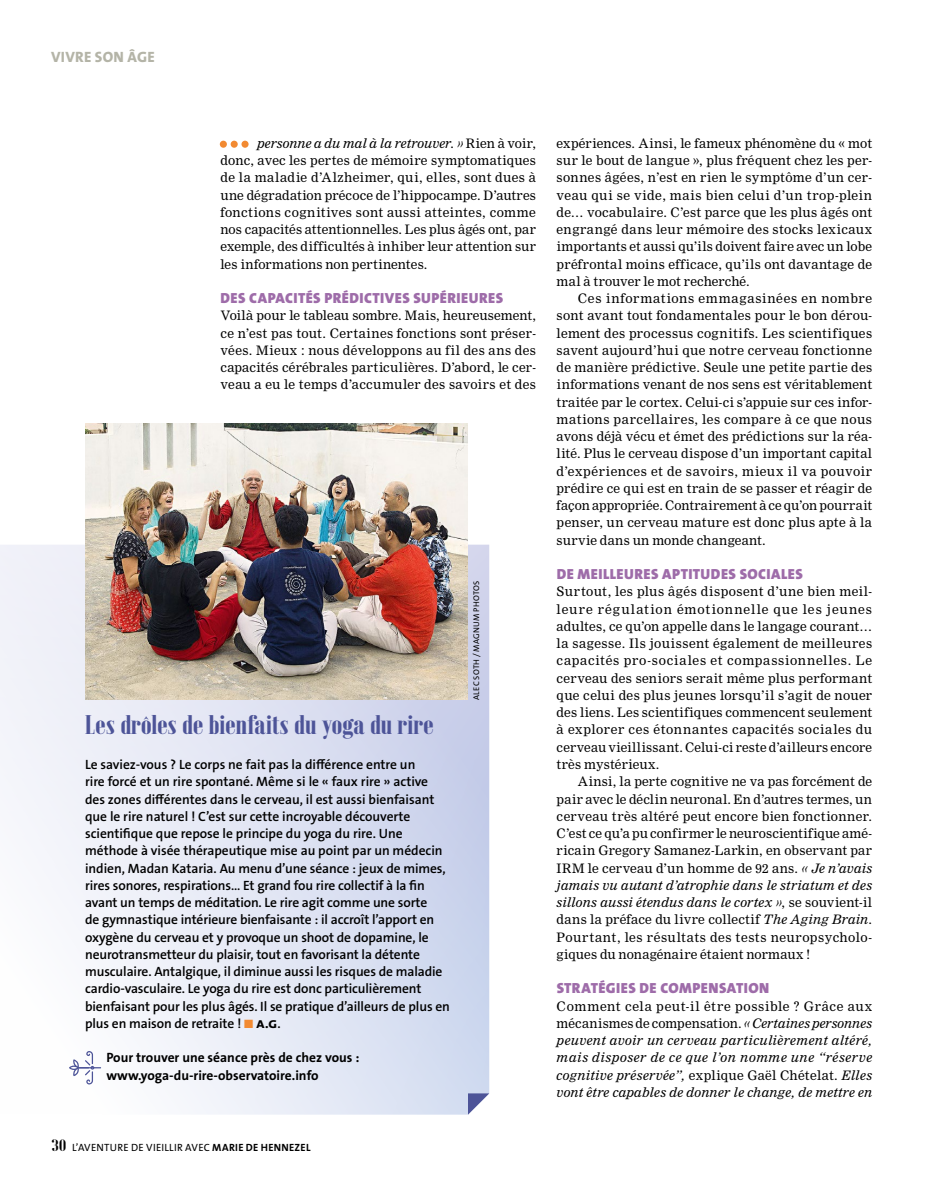
<style>
.page{position:relative;width:936px;height:1191px;background:#fff}
.page>*{position:absolute;margin:0;border:0;box-sizing:border-box;transform-origin:0 0}
.t1{font:900 27px "Emberly";letter-spacing:-.01em;color:#4d5498}
.t2{font:800 15px "The Sans B W8";letter-spacing:.02em;color:#b4b4a7}
.t3{font:900 14.7px "The Sans B W9";letter-spacing:.035em;color:#9e6ca9}
.t4{font:600 13.5px/17.2px "The Sans B W6";letter-spacing:-.01em;color:#000}
.t5{font:700 13.5px/17.2px "The Sans B W7";color:#000}
.t6{font:12.75px/17.2px "Nimrod";letter-spacing:.015em;color:#000;text-align:justify}
.t7{font:italic 12.75px/17.2px "Nimrod";letter-spacing:.02em;color:#000;text-align:justify}
.t8{font:10.5px "The Sans B W5 Plain";letter-spacing:.025em;color:#000}
.t9{font:8.25px "The Sans B W5 Plain";letter-spacing:.025em;color:#000}
.s1{font-style:italic}
.s2{color:#f28a32}
.s3{font-family:"The Sans B W8";font-weight:800;font-size:11.55px}
.s4{font-family:"Emberly";font-weight:900;font-size:16.5px}
.s5{font-family:"The Sans B W7";font-weight:700}
.s6{font-style:normal}
</style>
<div class="page">
<div style="left:0;top:544px;width:489px;height:570px;background:linear-gradient(to right,#fcfcfd,#cbd4ec)"></div>
<svg style="left:468px;top:1093px;width:21px;height:21px"></svg>
<div style="left:220px;top:141px;width:7px;height:7px;background:#f28a32;border-radius:50%"></div>
<div style="left:231px;top:141px;width:7px;height:7px;background:#f28a32;border-radius:50%"></div>
<div style="left:241px;top:141px;width:7px;height:7px;background:#f28a32;border-radius:50%"></div>
<img style="left:85px;top:424px;width:382px;height:275px">
<svg style="left:69px;top:1051px;width:32px;height:33px"></svg>
<p class="t2" style="left:51px;top:47px;width:105px">VIVRE SON ÂGE</p>
<p class="t6" style="left:220px;top:135px;width:317px;text-indent:37px"><span class="s1">personne a du mal à la retrouver. »</span> Rien à voir, donc, avec les pertes de mémoire symptomatiques de la maladie d’Alzheimer, qui, elles, sont dues à une dégradation précoce de l’hippocampe. D’autres fonctions cognitives sont aussi atteintes, comme nos capacités attentionnelles. Les plus âgés ont, par exemple, des difficultés à inhiber leur attention sur les informations non pertinentes.</p>
<p class="t3" style="left:220px;top:289px;width:284px">DES CAPACITÉS PRÉDICTIVES SUPÉRIEURES</p>
<p class="t6" style="left:220px;top:307px;width:317px">Voilà pour le tableau sombre. Mais, heureusement, ce n’est pas tout. Certaines fonctions sont préser&shy;vées. Mieux : nous développons au fil des ans des capacités cérébrales particulières. D’abord, le cer&shy;veau a eu le temps d’accumuler des savoirs et des</p>
<h1 class="t1" style="left:85px;top:711px;width:350px">Les drôles de bienfaits du yoga du rire</h1>
<p class="t4" style="left:85px;top:756px;width:366px">Le saviez-vous ? Le corps ne fait pas la différence entre un<br>rire forcé et un rire spontané. Même si le « faux rire » active des zones différentes dans le cerveau, il est aussi bienfaisant que le rire naturel ! C’est sur cette incroyable découverte scientifique que repose le principe du yoga du rire. Une méthode à visée thérapeutique mise au point par un médecin indien, Madan Kataria. Au menu d’une séance : jeux de mimes, rires sonores, respirations… Et grand fou rire collectif à la fin avant un temps de méditation. Le rire agit comme une sorte<br>de gymnastique intérieure bienfaisante : il accroît l’apport en oxygène du cerveau et y provoque un shoot de dopamine, le neurotransmetteur du plaisir, tout en favorisant la détente musculaire. Antalgique, il diminue aussi les risques de maladie cardio-vasculaire. Le yoga du rire est donc particulièrement bienfaisant pour les plus âgés. Il se pratique d’ailleurs de plus en plus en maison de retraite ! <span class="s2">■</span> <span class="s3">A.G</span>.</p>
<p class="t5" style="left:106px;top:1049px;width:254px">Pour trouver une séance près de chez vous : www.yoga-du-rire-observatoire.info</p>
<p class="t8" style="left:51px;top:1140px;width:261px"><span class="s4">30</span> L’AVENTURE DE VIEILLIR AVEC <span class="s5">MARIE DE HENNEZEL</span></p>
<p class="t9" style="left:471px;top:700px;width:121px;rotate:-90deg">ALEC SOTH / MAGNUM PHOTOS</p>
<p class="t6" style="left:556px;top:135px;width:317px">expériences. Ainsi, le fameux phénomène du « mot sur le bout de langue », plus fréquent chez les per&shy;sonnes âgées, n’est en rien le symptôme d’un cer&shy;veau qui se vide, mais bien celui d’un trop-plein de… vocabulaire. C’est parce que les plus âgés ont engrangé dans leur mémoire des stocks lexicaux importants et aussi qu’ils doivent faire avec un lobe préfrontal moins efficace, qu’ils ont davantage de mal à trouver le mot recherché.</p>
<p class="t6" style="left:556px;top:290px;width:317px;text-indent:21px">Ces informations emmagasinées en nombre sont avant tout fondamentales pour le bon dérou&shy;lement des processus cognitifs. Les scientifiques savent aujourd’hui que notre cerveau fonctionne de manière prédictive. Seule une petite partie des informations venant de nos sens est véritablement traitée par le cortex. Celui-ci s’appuie sur ces infor&shy;mations parcellaires, les compare à ce que nous avons déjà vécu et émet des prédictions sur la réa&shy;lité. Plus le cerveau dispose d’un important capital d’expériences et de savoirs, mieux il va pouvoir prédire ce qui est en train de se passer et réagir de façon appropriée. Contrairement à ce qu’on pourrait penser, un cerveau mature est donc plus apte à la survie dans un monde changeant.</p>
<p class="t3" style="left:556px;top:565px;width:247px">DE MEILLEURES APTITUDES SOCIALES</p>
<p class="t6" style="left:556px;top:583px;width:317px">Surtout, les plus âgés disposent d’une bien meil&shy;leure régulation émotionnelle que les jeunes adultes, ce qu’on appelle dans le langage courant… la sagesse. Ils jouissent également de meilleures capacités pro-sociales et compassionnelles. Le cerveau des seniors serait même plus performant que celui des plus jeunes lorsqu’il s’agit de nouer des liens. Les scientifiques commencent seulement à explorer ces étonnantes capacités sociales du cerveau vieillissant. Celui-ci reste d’ailleurs encore très mystérieux.</p>
<p class="t6" style="left:556px;top:773px;width:317px;text-indent:21px">Ainsi, la perte cognitive ne va pas forcément de pair avec le déclin neuronal. En d’autres termes, un cerveau très altéré peut encore bien fonctionner.<br>C’est ce qu’a pu confirmer le neuroscientifique amé&shy;ricain Gregory Samanez-Larkin, en observant par IRM le cerveau d’un homme de 92 ans. <span class="s1">« Je n’avais jamais vu autant d’atrophie dans le striatum et des sillons aussi étendus dans le cortex »</span>, se souvient-il dans la préface du livre collectif <span class="s1">The Aging Brain</span>.<br>Pourtant, les résultats des tests neuropsycholo&shy;giques du nonagénaire étaient normaux !</p>
<p class="t3" style="left:556px;top:979px;width:214px">STRATÉGIES DE COMPENSATION</p>
<p class="t7" style="left:556px;top:997px;width:317px"><span class="s6">Comment cela peut-il être possible ? Grâce aux mécanismes de compensation.</span> « Certaines personnes peuvent avoir un cerveau particulièrement altéré, mais disposer de ce que l’on nomme une “réserve cognitive préservée”, <span class="s6">explique Gaël Chételat.</span> Elles vont être capables de donner le change, de mettre en</p>
</div>
